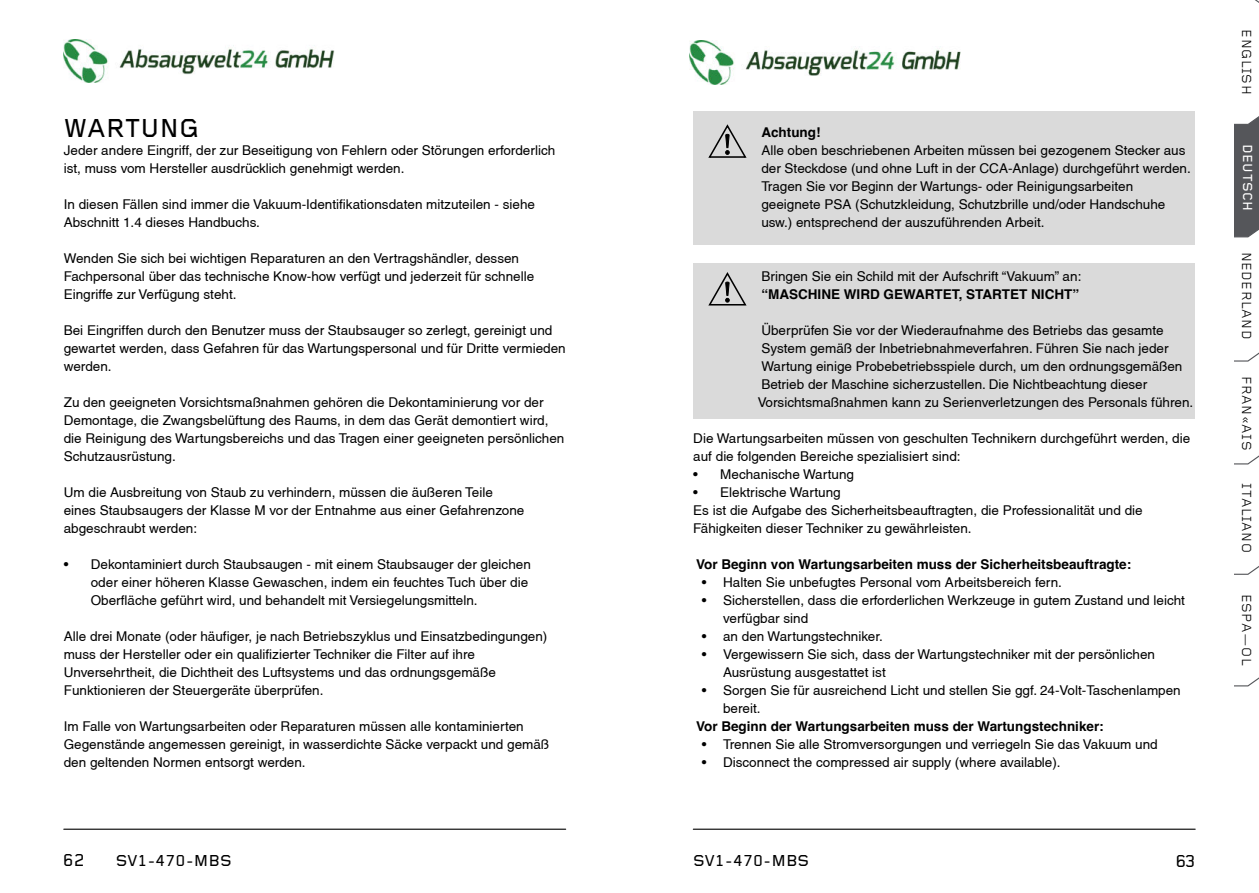
<style>
.page{position:relative;width:1259px;height:893px;background:#fff}
.page>*{position:absolute;margin:0;border:0;box-sizing:border-box;transform-origin:0 0}
.t1{font:500 27px "Foundry Gridnik";color:#000}
.t2{font:500 18px "Foundry Gridnik";color:#000}
.t3{font:500 16.5px "Foundry Gridnik";color:#000}
.t4{font:13.65px "Foundry Gridnik";letter-spacing:.04em;color:#000}
.t5{font:500 13.65px "Foundry Gridnik";letter-spacing:.04em;color:#fff}
.t6{font:13.5px/18px "Helvetica";color:#000}
.t7{font:700 13.5px "Helvetica";color:#000}
</style>
<div class="page">
<hr style="left:693px;top:829px;width:502px;height:1px;background:#000">
<hr style="left:64px;top:829px;width:502px;height:1px;background:#000">
<svg style="left:1234px;top:0;width:25px;height:687px"></svg>
<div style="left:693px;top:111px;width:502px;height:134px;background:#dadada"></div>
<div style="left:693px;top:263px;width:502px;height:156px;background:#dadada"></div>
<svg style="left:708px;top:124px;width:39px;height:34px"></svg>
<svg style="left:708px;top:272px;width:39px;height:34px"></svg>
<img style="left:63px;top:39px;width:272px;height:44px">
<img style="left:690px;top:41px;width:271px;height:43px">
<h1 class="t1" style="left:64px;top:112px;width:137px">WARTUNG</h1>
<p class="t6" style="left:64px;top:141px;width:493px">Jeder andere Eingriff, der zur Beseitigung von Fehlern oder Störungen erforderlich ist, muss vom Hersteller ausdrücklich genehmigt werden.</p>
<p class="t6" style="left:64px;top:195px;width:473px">In diesen Fällen sind immer die Vakuum-Identifikationsdaten mitzuteilen - siehe<br>Abschnitt 1.4 dieses Handbuchs.</p>
<p class="t6" style="left:64px;top:249px;width:472px">Wenden Sie sich bei wichtigen Reparaturen an den Vertragshändler, dessen<br>Fachpersonal über das technische Know-how verfügt und jederzeit für schnelle<br>Eingriffe zur Verfügung steht.</p>
<p class="t6" style="left:64px;top:321px;width:503px">Bei Eingriffen durch den Benutzer muss der Staubsauger so zerlegt, gereinigt und gewartet werden, dass Gefahren für das Wartungspersonal und für Dritte vermieden werden.</p>
<p class="t6" style="left:64px;top:393px;width:502px">Zu den geeigneten Vorsichtsmaßnahmen gehören die Dekontaminierung vor der Demontage, die Zwangsbelüftung des Raums, in dem das Gerät demontiert wird, die Reinigung des Wartungsbereichs und das Tragen einer geeigneten persönlichen Schutzausrüstung.</p>
<p class="t6" style="left:64px;top:483px;width:462px">Um die Ausbreitung von Staub zu verhindern, müssen die äußeren Teile eines Staubsaugers der Klasse M vor der Entnahme aus einer Gefahrenzone abgeschraubt werden:</p>
<p class="t6" style="left:91px;top:555px;width:441px;text-indent:-27px">• Dekontaminiert durch Staubsaugen - mit einem Staubsauger der gleichen oder einer höheren Klasse Gewaschen, indem ein feuchtes Tuch über die<br>Oberfläche geführt wird, und behandelt mit Versiegelungsmitteln.</p>
<p class="t6" style="left:64px;top:627px;width:485px">Alle drei Monate (oder häufiger, je nach Betriebszyklus und Einsatzbedingungen) muss der Hersteller oder ein qualifizierter Techniker die Filter auf ihre Unversehrtheit, die Dichtheit des Luftsystems und das ordnungsgemäße Funktionieren der Steuergeräte überprüfen.</p>
<p class="t6" style="left:64px;top:717px;width:487px">Im Falle von Wartungsarbeiten oder Reparaturen müssen alle kontaminierten<br>Gegenstände angemessen gereinigt, in wasserdichte Säcke verpackt und gemäß den geltenden Normen entsorgt werden.</p>
<p class="t7" style="left:761px;top:127px;width:61px">Achtung!</p>
<p class="t6" style="left:761px;top:141px;width:431px">Alle oben beschriebenen Arbeiten müssen bei gezogenem Stecker aus der Steckdose (und ohne Luft in der CCA-Anlage) durchgeführt werden.<br>Tragen Sie vor Beginn der Wartungs- oder Reinigungsarbeiten geeignete PSA (Schutzkleidung, Schutzbrille und/oder Handschuhe usw.) entsprechend der auszuführenden Arbeit.</p>
<p class="t6" style="left:761px;top:267px;width:321px">Bringen Sie ein Schild mit der Aufschrift “Vakuum” an:</p>
<p class="t7" style="left:761px;top:286px;width:319px">“MASCHINE WIRD GEWARTET, STARTET NICHT”</p>
<p class="t6" style="left:757px;top:321px;width:437px">Überprüfen Sie vor der Wiederaufnahme des Betriebs das gesamte System gemäß der Inbetriebnahmeverfahren. Führen Sie nach jeder Wartung einige Probebetriebsspiele durch, um den ordnungsgemäßen Betrieb der Maschine sicherzustellen. Die Nichtbeachtung dieser Vorsichtsmaßnahmen kann zu Serienverletzungen des Personals führen.</p>
<p class="t6" style="left:693px;top:429px;width:498px">Die Wartungsarbeiten müssen von geschulten Technikern durchgeführt werden, die auf die folgenden Bereiche spezialisiert sind:</p>
<p class="t6" style="left:693px;top:465px;width:162px">• Mechanische Wartung</p>
<p class="t6" style="left:693px;top:483px;width:451px">• Elektrische Wartung<br>Es ist die Aufgabe des Sicherheitsbeauftragten, die Professionalität und die<br>Fähigkeiten dieser Techniker zu gewährleisten.</p>
<p class="t7" style="left:696px;top:556px;width:437px">Vor Beginn von Wartungsarbeiten muss der Sicherheitsbeauftragte:</p>
<p class="t6" style="left:702px;top:573px;width:362px">• Halten Sie unbefugtes Personal vom Arbeitsbereich fern.</p>
<p class="t6" style="left:723px;top:591px;width:463px;text-indent:-21px">• Sicherstellen, dass die erforderlichen Werkzeuge in gutem Zustand und leicht verfügbar sind</p>
<p class="t6" style="left:702px;top:627px;width:183px">• an den Wartungstechniker.</p>
<p class="t6" style="left:723px;top:645px;width:433px;text-indent:-21px">• Vergewissern Sie sich, dass der Wartungstechniker mit der persönlichen<br>Ausrüstung ausgestattet ist</p>
<p class="t6" style="left:723px;top:681px;width:459px;text-indent:-21px">• Sorgen Sie für ausreichend Licht und stellen Sie ggf. 24-Volt-Taschenlampen bereit.</p>
<p class="t7" style="left:696px;top:718px;width:409px">Vor Beginn der Wartungsarbeiten muss der Wartungstechniker:</p>
<p class="t6" style="left:702px;top:735px;width:457px">• Trennen Sie alle Stromversorgungen und verriegeln Sie das Vakuum und</p>
<p class="t6" style="left:702px;top:753px;width:360px">• Disconnect the compressed air supply (where available).</p>
<h2 class="t2" style="left:63px;top:849px;width:23px">62</h2>
<p class="t3" style="left:693px;top:851px;width:117px">SV1-470-MBS</p>
<p class="t3" style="left:116px;top:851px;width:117px">SV1-470-MBS</p>
<h2 class="t2" style="left:1175px;top:850px;width:21px">63</h2>
<p class="t4" style="left:1255px;top:29px;width:67px;rotate:90deg">ENGLISH</p>
<p class="t5" style="left:1255px;top:144px;width:69px;rotate:90deg">DEUTSCH</p>
<p class="t4" style="left:1255px;top:252px;width:89px;rotate:90deg">NEDERLAND</p>
<p class="t4" style="left:1255px;top:376px;width:76px;rotate:90deg">FRAN«AIS</p>
<p class="t4" style="left:1255px;top:483px;width:71px;rotate:90deg">ITALIANO</p>
<p class="t4" style="left:1255px;top:594px;width:73px;rotate:90deg">ESPA—OL</p>
</div>
